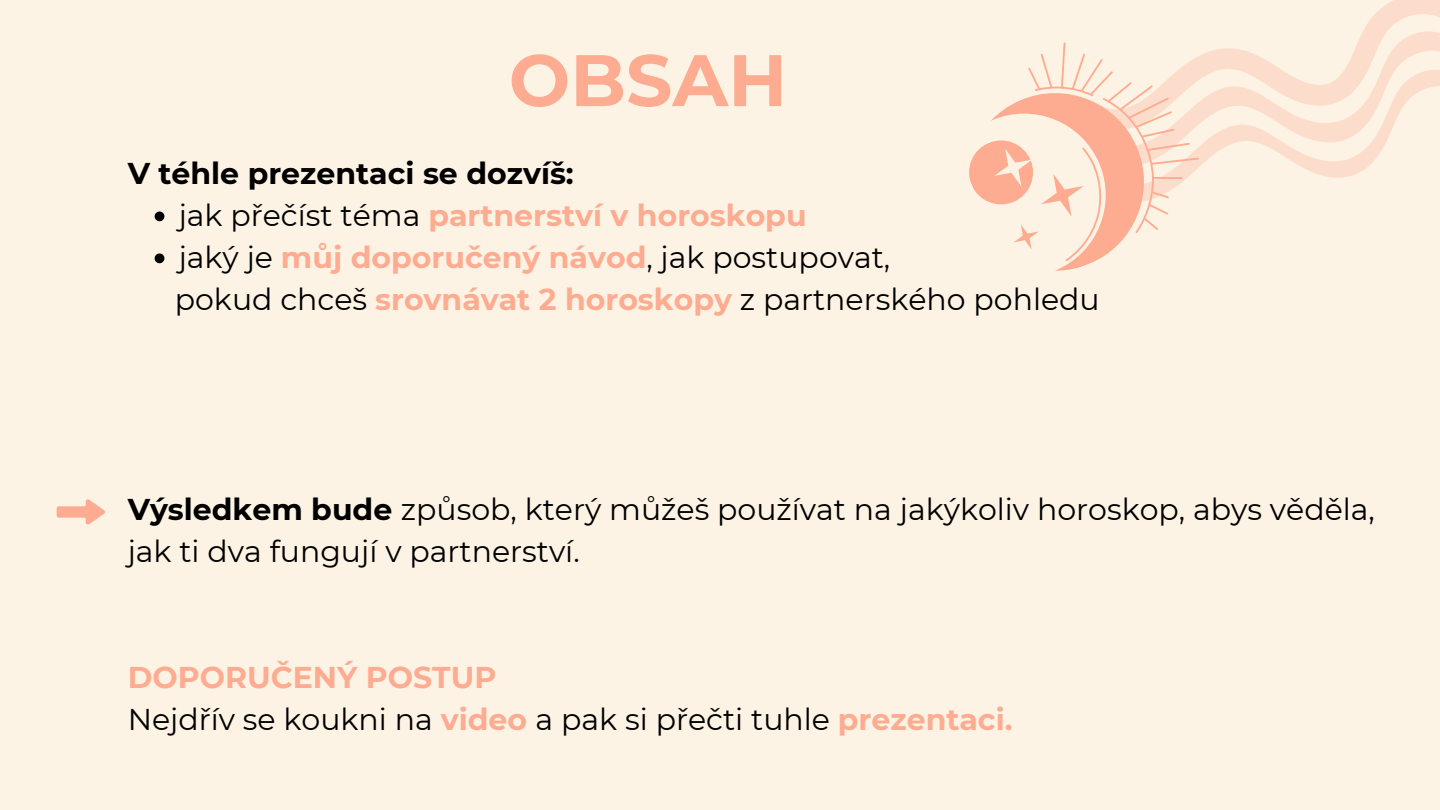
<style>
.page{position:relative;width:1440px;height:810px;background:#fcf3e4}
.page>*{position:absolute;margin:0;border:0;box-sizing:border-box;transform-origin:0 0}
.t1{font:700 72.8px "Montserrat";color:#feac91}
.t2{font:30px/42px "Montserrat";color:#000}
.t3{font:700 30px "Montserrat";color:#feac91}
.t4{font:700 30px "Montserrat";color:#000}
.s1{font-weight:400;color:#000}
.s2{font-weight:700;color:#feac91}
.s3{font-weight:700}
</style>
<div class="page">
<svg style="left:155px;top:212px;width:9px;height:9px"></svg>
<svg style="left:155px;top:254px;width:9px;height:9px"></svg>
<svg style="left:57px;top:499px;width:48px;height:26px"></svg>
<svg style="left:1310px;top:171px;width:51px;height:7px"></svg>
<svg style="left:1199px;top:153px;width:181px;height:18px"></svg>
<svg style="left:1199px;top:0;width:241px;height:153px"></svg>
<svg style="left:969px;top:42px;width:230px;height:229px"></svg>
<p class="t1" style="left:509px;top:36px;width:280px">OBSAH</p>
<p class="t4" style="left:128px;top:155px;width:448px">V téhle prezentaci se dozvíš:</p>
<p class="t3" style="left:179px;top:197px;width:629px"><span class="s1">jak přečíst téma</span> partnerství v horoskopu</p>
<p class="t2" style="left:179px;top:236px;width:713px">jaký je <span class="s2">můj doporučený návod</span>, jak postupovat,</p>
<h1 class="t2" style="left:175px;top:278px;width:926px">pokud chceš <span class="s2">srovnávat 2 horoskopy</span> z partnerského pohledu</h1>
<p class="t2" style="left:128px;top:488px;width:1249px"><span class="s3">Výsledkem bude</span> způsob, který můžeš používat na jakýkoliv horoskop, abys věděla, jak ti dva fungují v partnerství.</p>
<p class="t3" style="left:128px;top:659px;width:370px">DOPORUČENÝ POSTUP</p>
<p class="t2" style="left:128px;top:698px;width:886px">Nejdřív se koukni na <span class="s2">video</span> a pak si přečti tuhle <span class="s2">prezentaci.</span></p>
</div>
